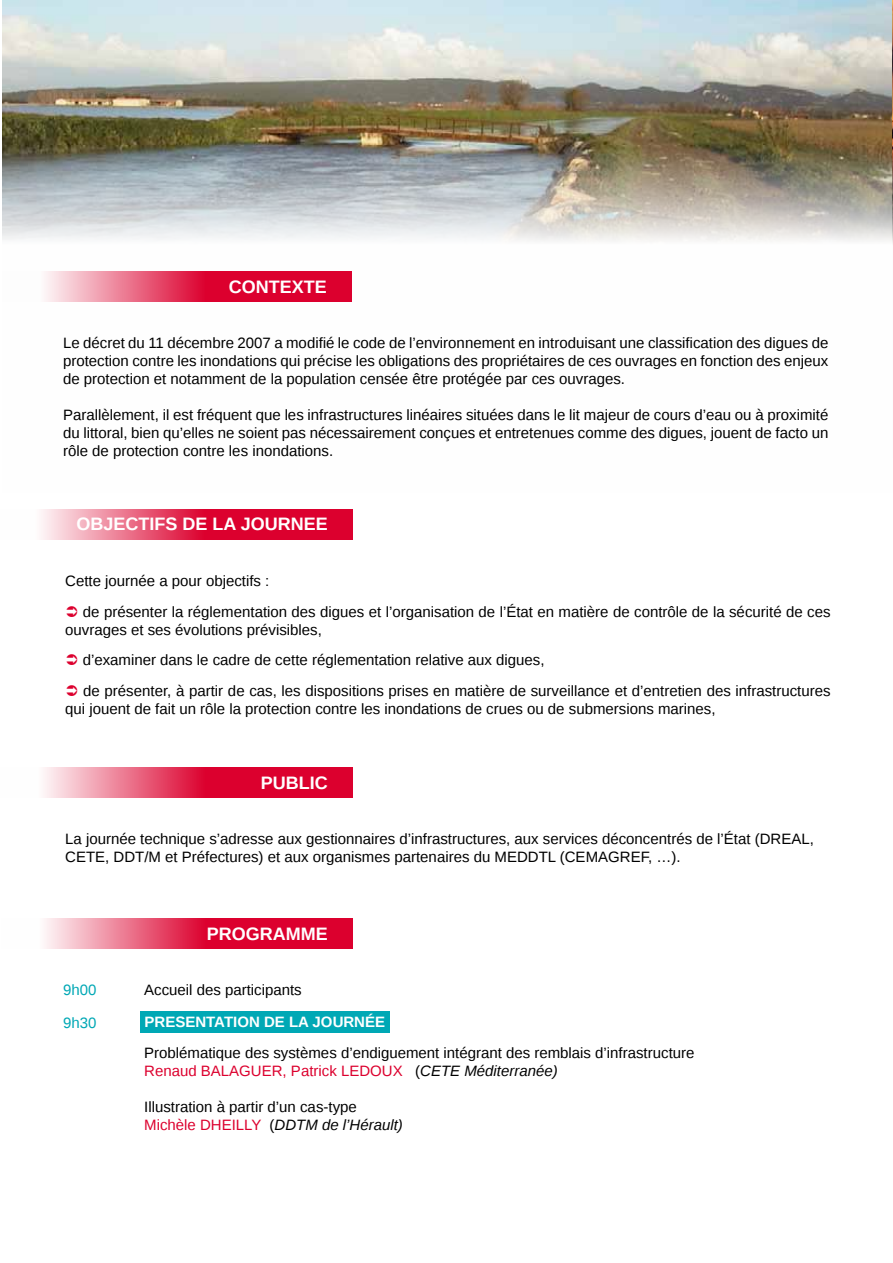
<style>
.page{position:relative;width:893px;height:1263px;background:#fff}
.page>*{position:absolute;margin:0;border:0;box-sizing:border-box;transform-origin:0 0}
.t1{font:700 18px "Liberation Sans";color:#fff}
.t2{font:15px/18px "Liberation Sans";color:#000}
.t3{font:700 15px "Liberation Sans";color:#fff}
.t4{font:15px "Liberation Sans";color:#00a8b5}
.s1{color:#dc002e}
.s2{font-style:italic}
</style>
<div class="page">
<img style="left:3px;top:0;width:889px;height:302px">
<svg style="left:3px;top:271px;width:349px;height:30px;background:#e75674"></svg>
<img style="left:892px;top:0;width:1px;height:243px">
<svg style="left:41px;top:510px;width:312px;height:30px;background:#e44062"></svg>
<svg style="left:44px;top:767px;width:308px;height:30px;background:#e44062"></svg>
<svg style="left:45px;top:918px;width:307px;height:31px;background:#e44062"></svg>
<div style="left:140px;top:1011px;width:250px;height:22px;background:#00a8b5"></div>
<p class="t1" style="left:229px;top:274px;width:100px">CONTEXTE</p>
<p class="t2" style="left:63px;top:334px;width:767px;text-align:justify">Le décret du 11 décembre 2007 a modifié le code de l’environnement en introduisant une classification des digues de protection contre les inondations qui précise les obligations des propriétaires de ces ouvrages en fonction des enjeux de protection et notamment de la population censée être protégée par ces ouvrages.</p>
<p class="t2" style="left:63px;top:406px;width:767px;text-align:justify">Parallèlement, il est fréquent que les infrastructures linéaires situées dans le lit majeur de cours d’eau ou à proximité du littoral, bien qu’elles ne soient pas nécessairement conçues et entretenues comme des digues, jouent de facto un rôle de protection contre les inondations.</p>
<p class="t1" style="left:77px;top:512px;width:253px">OBJECTIFS DE LA JOURNEE</p>
<p class="t2" style="left:83px;top:566px;width:749px;line-height:30.8px;text-indent:-18px">Cette journée a pour objectifs :<br>de présenter la réglementation des digues et l’organisation de l’État en matière de contrôle de la sécurité de ces</p>
<p class="t2" style="left:83px;top:615px;width:749px;line-height:30.8px;text-indent:-18px">ouvrages et ses évolutions prévisibles,<br>d’examiner dans le cadre de cette réglementation relative aux digues,<br>de présenter, à partir de cas, les dispositions prises en matière de surveillance et d’entretien des infrastructures</p>
<p class="t2" style="left:65px;top:701px;width:652px">qui jouent de fait un rôle la protection contre les inondations de crues ou de submersions marines,</p>
<p class="t1" style="left:261px;top:770px;width:68px">PUBLIC</p>
<p class="t2" style="left:65px;top:831px;width:750px">La journée technique s’adresse aux gestionnaires d’infrastructures, aux services déconcentrés de l’État (DREAL,<br>CETE, DDT/M et Préfectures) et aux organismes partenaires du MEDDTL (CEMAGREF, …).</p>
<p class="t1" style="left:207px;top:921px;width:120px">PROGRAMME</p>
<p class="t2" style="left:144px;top:981px;width:159px">Accueil des participants</p>
<p class="t4" style="left:63px;top:981px;width:35px">9h00</p>
<p class="t4" style="left:63px;top:1014px;width:35px">9h30</p>
<p class="t3" style="left:145px;top:1012px;width:242px">PRESENTATION DE LA JOURNÉE</p>
<p class="t2" style="left:144px;top:1044px;width:552px">Problématique des systèmes d’endiguement intégrant des remblais d’infrastructure<br><span class="s1">Renaud BALAGUER, Patrick LEDOUX</span> (<span class="s2">CETE Méditerranée)</span></p>
<p class="t2" style="left:144px;top:1098px;width:260px">Illustration à partir d’un cas-type<br><span class="s1">Michèle Dheilly</span> (<span class="s2">DDTM de l’Hérault)</span></p>
</div>
